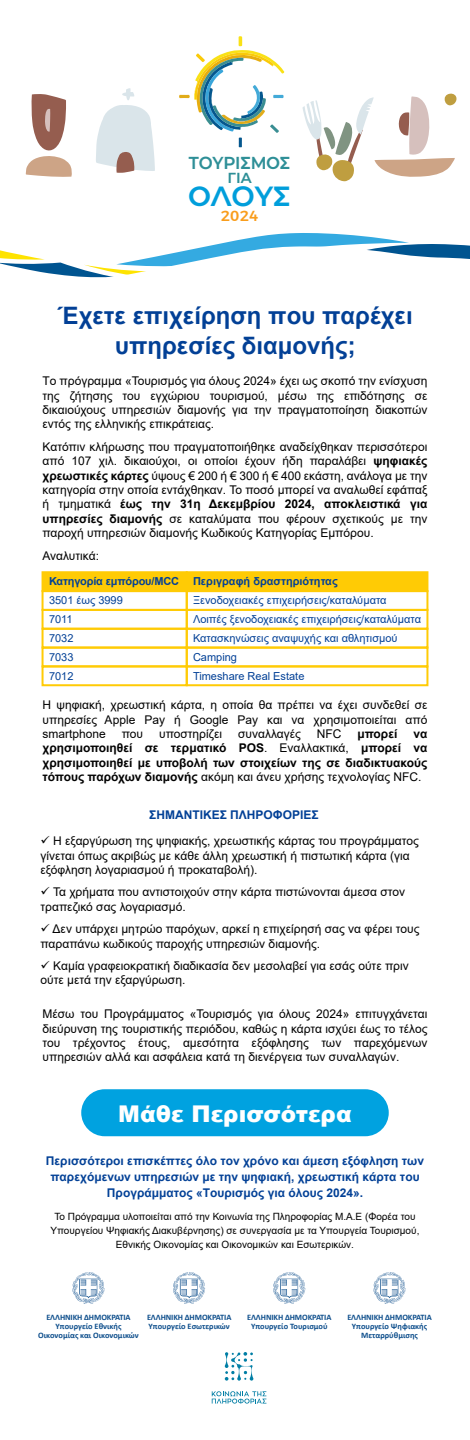
<style>
.page{position:relative;width:470px;height:1440px;background:#fff}
.page>*{position:absolute;margin:0;border:0;box-sizing:border-box;transform-origin:0 0}
.t1{font:500 27.6px "Argentum Sans";color:#009edb}
.t2{font:700 24px/30px "Arial";color:#024096;text-align:center}
.t3{font:900 23.1px "Arial";color:#fff}
.t4{font:500 17.3px "Argentum Sans";letter-spacing:-.01em;color:#2e8f97;scale:.96 1}
.t5{font:500 14.5px "Argentum Sans";color:#f99d1c}
.t6{font:500 14.5px "Argentum Sans";color:#2e8f97}
.t7{font:12px/14.4px "Arial";color:#000}
.t8{font:700 12px/14.4px "Arial";color:#000;text-align:justify}
.t9{font:700 12px/16px "Arial";color:#024096;text-align:center}
.t10{font:11px/19px "Arial";color:#024096}
.t11{font:700 11px "Arial";color:#024096}
.t12{font:10px/14px "Arial";color:#000;text-align:center}
.t13{font:700 8.3px/9.1px "Calibri";letter-spacing:-.005em;color:#0c4d8b;text-align:center}
.s1{font-weight:700}
.s2{font-weight:400}
</style>
<div class="page">
<svg style="left:179px;top:36px;width:105px;height:112px"></svg>
<svg style="left:209px;top:233px;width:261px;height:13px"></svg>
<svg style="left:0;top:246px;width:470px;height:32px"></svg>
<svg style="left:26px;top:94px;width:46px;height:83px"></svg>
<svg style="left:302px;top:93px;width:155px;height:88px"></svg>
<svg style="left:96px;top:88px;width:59px;height:85px"></svg>
<div style="left:81px;top:1089px;width:308px;height:47px;background:#00a2e0;border-radius:24px"></div>
<div style="left:42px;top:571px;width:146px;height:21px;background:#ffcb05;border:2px solid #ffcb05"></div>
<div style="left:42px;top:590px;width:146px;height:21px;border:2px solid #ffcb05"></div>
<div style="left:42px;top:609px;width:146px;height:21px;border:2px solid #ffcb05"></div>
<div style="left:42px;top:628px;width:146px;height:21px;border:2px solid #ffcb05"></div>
<div style="left:42px;top:647px;width:146px;height:20px;border:2px solid #ffcb05"></div>
<div style="left:42px;top:665px;width:146px;height:21px;border:2px solid #ffcb05"></div>
<div style="left:186px;top:571px;width:242px;height:21px;background:#ffcb05;border:2px solid #ffcb05"></div>
<div style="left:186px;top:590px;width:242px;height:21px;border:2px solid #ffcb05"></div>
<div style="left:186px;top:609px;width:242px;height:21px;border:2px solid #ffcb05"></div>
<div style="left:186px;top:628px;width:242px;height:21px;border:2px solid #ffcb05"></div>
<div style="left:186px;top:647px;width:242px;height:20px;border:2px solid #ffcb05"></div>
<div style="left:186px;top:665px;width:242px;height:21px;border:2px solid #ffcb05"></div>
<svg style="left:225px;top:1352px;width:28px;height:29px"></svg>
<svg style="left:212px;top:1391px;width:54px;height:13px"></svg>
<svg style="left:273px;top:1272px;width:32px;height:32px"></svg>
<svg style="left:72px;top:1272px;width:32px;height:32px"></svg>
<svg style="left:173px;top:1272px;width:32px;height:32px"></svg>
<svg style="left:373px;top:1272px;width:32px;height:32px"></svg>
<h3 class="t4" style="left:189px;top:151px;width:107px">ΤΟΥΡΙΣΜOΣ</h3>
<p class="t6" style="left:227px;top:168px;width:26px">ΓΙΑ</p>
<h1 class="t1" style="left:188px;top:177px;width:104px">OΛΟΥΣ</h1>
<p class="t5" style="left:221px;top:206px;width:39px">2024</p>
<h2 class="t2" style="left:58px;top:300px;width:356px">Έχετε επιχείρηση που παρέχει υπηρεσίες διαμονής;</h2>
<p class="t7" style="left:43px;top:374px;width:386px;text-align:justify">Tο πρόγραμμα «Τουρισμός για όλους 2024» έχει ως σκοπό την ενίσχυση της ζήτησης του εγχώριου τουρισμού, μέσω της επιδότησης σε δικαιούχους υπηρεσιών διαμονής για την πραγματοποίηση διακοπών εντός της ελληνικής επικράτειας.</p>
<p class="t7" style="left:43px;top:439px;width:386px;text-align:justify">Κατόπιν κλήρωσης που πραγματοποιήθηκε αναδείχθηκαν περισσότεροι από 107 χιλ. δικαιούχοι, οι οποίοι έχουν ήδη παραλάβει <span class="s1">ψηφιακές χρεωστικές κάρτες</span> ύψους € 200 ή € 300 ή € 400 εκάστη, ανάλογα με την κατηγορία στην οποία εντάχθηκαν. Το ποσό μπορεί να αναλωθεί εφάπαξ ή τμηματικά <span class="s1">έως την 31η Δεκεμβρίου 2024, αποκλειστικά για υπηρεσίες διαμονής</span> σε καταλύματα που φέρουν σχετικούς με την παροχή υπηρεσιών διαμονής Κωδικούς Κατηγορίας Εμπόρου.</p>
<p class="t7" style="left:43px;top:548px;width:58px">Αναλυτικά:</p>
<p class="t11" style="left:49px;top:574px;width:132px">Κατηγορία εμπόρου/MCC</p>
<p class="t10" style="left:49px;top:591px;width:75px">3501 έως 3999<br>7011<br>7032<br>7033<br>7012</p>
<p class="t11" style="left:193px;top:574px;width:146px">Περιγραφή δραστηριότητας</p>
<p class="t10" style="left:193px;top:591px;width:230px">Ξενοδοχειακές επιχειρήσεις/καταλύματα<br>Λοιπές ξενοδοχειακές επιχειρήσεις/καταλύματα<br>Κατασκηνώσεις αναψυχής και αθλητισμού<br>Camping<br>Timeshare Real Estate</p>
<p class="t7" style="left:43px;top:698px;width:386px;text-align:justify">Η ψηφιακή, χρεωστική κάρτα, η οποία θα πρέπει να έχει συνδεθεί σε υπηρεσίες Apple Pay ή Google Pay και να χρησιμοποιείται από smartphone</p>
<p class="t7" style="left:122px;top:727px;width:23px">που</p>
<p class="t7" style="left:159px;top:727px;width:64px">υποστηρίζει</p>
<p class="t7" style="left:238px;top:727px;width:64px">συναλλαγές</p>
<p class="t7" style="left:317px;top:727px;width:26px">NFC</p>
<p class="t8" style="left:357px;top:727px;width:41px">μπορεί</p>
<p class="t8" style="left:43px;top:727px;width:386px;text-indent:371px">να χρησιμοποιηθεί σε τερματικό POS<span class="s2">. Εναλλακτικά,</span> μπορεί να χρησιμοποιηθεί με υποβολή των στοιχείων της σε διαδικτυακούς τόπους παρόχων διαμονής <span class="s2">ακόμη και άνευ χρήσης τεχνολογίας NFC.</span></p>
<p class="t9" style="left:149px;top:806px;width:171px">ΣΗΜΑΝΤΙΚΕΣ ΠΛΗΡΟΦΟΡΙΕΣ</p>
<p class="t7" style="left:41px;top:834px;width:380px">✓ Η εξαργύρωση της ψηφιακής, χρεωστικής κάρτας του προγράμματος γίνεται όπως ακριβώς με κάθε άλλη χρεωστική ή πιστωτική κάρτα (για εξόφληση λογαριασμού ή προκαταβολή).</p>
<p class="t7" style="left:41px;top:885px;width:366px">✓ Τα χρήματα που αντιστοιχούν στην κάρτα πιστώνονται άμεσα στον τραπεζικό σας λογαριασμό.</p>
<p class="t7" style="left:41px;top:922px;width:380px">✓ Δεν υπάρχει μητρώο παρόχων, αρκεί η επιχείρησή σας να φέρει τους παραπάνω κωδικούς παροχής υπηρεσιών διαμονής.</p>
<p class="t7" style="left:41px;top:959px;width:370px">✓ Καμία γραφειοκρατική διαδικασία δεν μεσολαβεί για εσάς ούτε πριν ούτε μετά την εξαργύρωση.</p>
<p class="t7" style="left:43px;top:1007px;width:386px;text-align:justify">Μέσω του Προγράμματος «Τουρισμός για όλους 2024» επιτυγχάνεται διεύρυνση της τουριστικής περιόδου, καθώς η κάρτα ισχύει έως το τέλος του τρέχοντος έτους, αμεσότητα εξόφλησης των παρεχόμενων υπηρεσιών αλλά και ασφάλεια κατά τη διενέργεια των συναλλαγών.</p>
<h3 class="t3" style="left:118px;top:1097px;width:235px">Μάθε Περισσότερα</h3>
<p class="t9" style="left:46px;top:1152px;width:380px">Περισσότεροι επισκέπτες όλο τον χρόνο και άμεση εξόφληση των παρεχόμενων υπηρεσιών με την ψηφιακή, χρεωστική κάρτα του<br>Προγράμματος «Τουρισμός για όλους 2024».</p>
<p class="t12" style="left:51px;top:1210px;width:370px">Το Πρόγραμμα υλοποιείται από την Κοινωνία της Πληροφορίας Μ.Α.Ε (Φορέα του<br>Υπουργείου Ψηφιακής Διακυβέρνησης) σε συνεργασία με τα Υπουργεία Τουρισμού,<br>Εθνικής Οικονομίας και Οικονομικών και Εσωτερικών.</p>
<p class="t13" style="left:38px;top:1312px;width:102px">ΕΛΛΗΝΙΚΗ ΔΗΜΟΚΡΑΤΙΑ<br>Υπουργείο Εθνικής<br>Οικονομίας και Οικονομικών</p>
<p class="t13" style="left:147px;top:1312px;width:86px;text-align:left">ΕΛΛΗΝΙΚΗ ΔΗΜΟΚΡΑΤΙΑ<br>Υπουργείο Εσωτερικών</p>
<p class="t13" style="left:347px;top:1312px;width:86px">ΕΛΛΗΝΙΚΗ ΔΗΜΟΚΡΑΤΙΑ<br>Υπουργείο Ψηφιακής<br>Μεταρρύθμισης</p>
<p class="t13" style="left:247px;top:1312px;width:86px">ΕΛΛΗΝΙΚΗ ΔΗΜΟΚΡΑΤΙΑ<br>Υπουργείο Τουρισμού</p>
</div>
